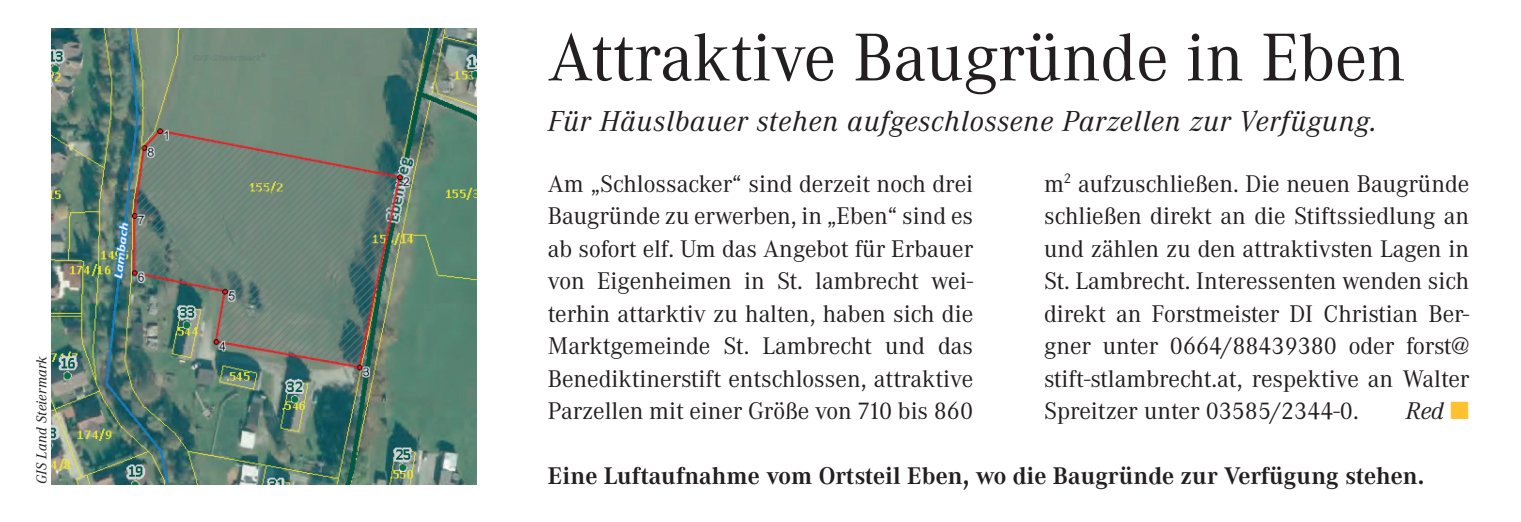
<style>
.page{position:relative;width:1521px;height:522px;background:#fff}
.page>*{position:absolute;margin:0;border:0;box-sizing:border-box;transform-origin:0 0}
.t1{font:70px "Corporate A";color:#231f20}
.t2{font:italic 30px "Corporate A";letter-spacing:.03em;color:#231f20}
.t3{font:25px/32.5px "Corporate A";color:#231f20;text-align:justify}
.t4{font:700 25px "Corporate A";letter-spacing:.005em;color:#231f20}
.t5{font:italic 25px "Corporate A";color:#231f20}
.t6{font:italic 15px "Corporate A";letter-spacing:.015em;color:#231f20}
.s1{color:#fec231}
</style>
<div class="page">
<img style="left:52px;top:29px;width:425px;height:455px">
<p class="t6" style="left:33px;top:484px;width:130px;rotate:-90deg">GIS Land Steiermark</p>
<h1 class="t1" style="left:548px;top:19px;width:859px">Attraktive Baugründe in Eben</h1>
<p class="t2" style="left:548px;top:103px;width:831px">Für Häuslbauer stehen aufgeschlossene Parzellen zur Verfügung.</p>
<p class="t3" style="left:548px;top:167px;width:427px">Am „Schlossacker“ sind derzeit noch drei Baugründe zu erwerben, in „Eben“ sind es ab sofort elf. Um das Angebot für Erbauer von Eigenheimen in St. lambrecht wei&shy;terhin attarktiv zu halten, haben sich die Marktgemeinde St. Lambrecht und das Benediktinerstift entschlossen, attraktive Parzellen mit einer Größe von 710 bis 860</p>
<p class="t3" style="left:1044px;top:167px;width:427px">m<sup>2</sup> aufzuschließen. Die neuen Baugründe schließen direkt an die Stiftssiedlung an und zählen zu den attraktivsten Lagen in St. Lambrecht. Interessenten wenden sich direkt an Forstmeister DI Christian Ber&shy;gner unter 0664/88439380 oder forst@ stift-stlambrecht.at, respektive an Walter Spreitzer unter 03585/2344-0.</p>
<p class="t5" style="left:1406px;top:396px;width:65px">Red <span class="s1">■</span></p>
<p class="t4" style="left:548px;top:462px;width:878px">Eine Luftaufnahme vom Ortsteil Eben, wo die Baugründe zur Verfügung stehen.</p>
</div>
